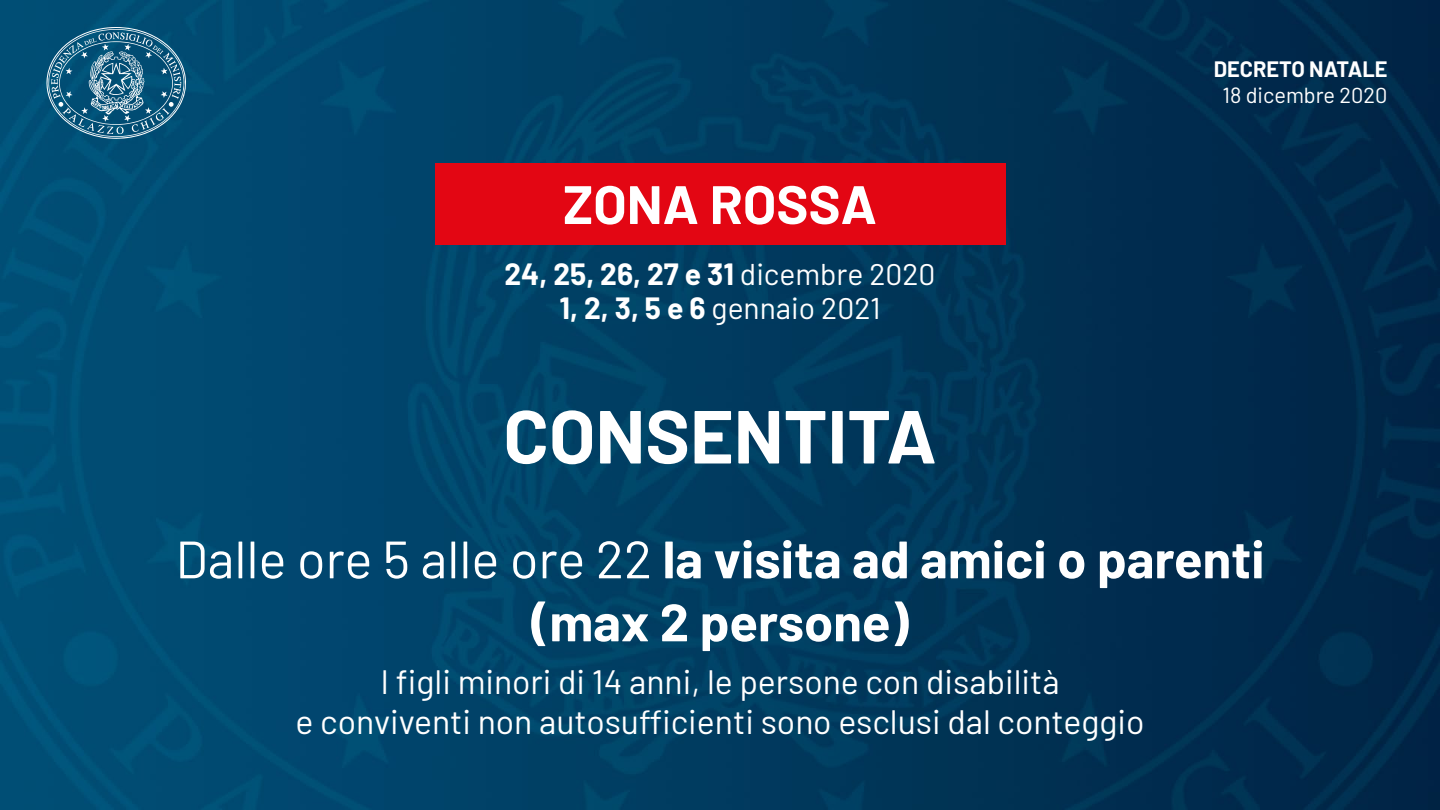
<style>
.page{position:relative;width:1440px;height:810px;background:#fff}
.page>*{position:absolute;margin:0;border:0;box-sizing:border-box;transform-origin:0 0}
.t1{font:700 75px "Barlow";color:#fff}
.t2{font:700 54px "Barlow";color:#fff}
.t3{font:700 52.5px/63px "Barlow";color:#fff;text-align:center}
.t4{font:33.75px/40.5px "Barlow";color:#fff;text-align:center}
.t5{font:700 30px "Barlow";color:#fff}
.t6{font:30px "Barlow";color:#fff}
.t7{font:21.75px "Barlow";color:#fff}
.t8{font:700 21.75px "Barlow";color:#fff}
.s1{font-weight:400}
.s2{font-weight:700}
</style>
<div class="page">
<img style="left:0;top:0;width:1440px;height:810px">
<svg style="left:46px;top:27px;width:141px;height:112px;background:#2c6c8c"></svg>
<div style="left:435px;top:163px;width:570px;height:82px;background:#e30613"></div>
<h2 class="t2" style="left:563px;top:165px;width:315px">ZONA ROSSA</h2>
<p class="t5" style="left:504px;top:252px;width:432px">24, 25, 26, 27 e 31 <span class="s1">dicembre 2020</span></p>
<p class="t6" style="left:559px;top:286px;width:323px"><span class="s2">1, 2, 3, 5 e 6</span> gennaio 2021</p>
<h1 class="t1" style="left:503px;top:381px;width:435px">CONSENTITA</h1>
<p class="t8" style="left:1214px;top:53px;width:175px">DECRETO NATALE</p>
<p class="t7" style="left:1222px;top:79px;width:167px">18 dicembre 2020</p>
<h3 class="t3" style="left:175px;top:524px;width:1091px"><span class="s1">Dalle ore 5 alle ore 22</span> la visita ad amici o parenti (max 2 persone)</h3>
<p class="t4" style="left:296px;top:659px;width:850px">I figli minori di 14 anni, le persone con disabilità<br>e conviventi non autosufficienti sono esclusi dal conteggio</p>
</div>
